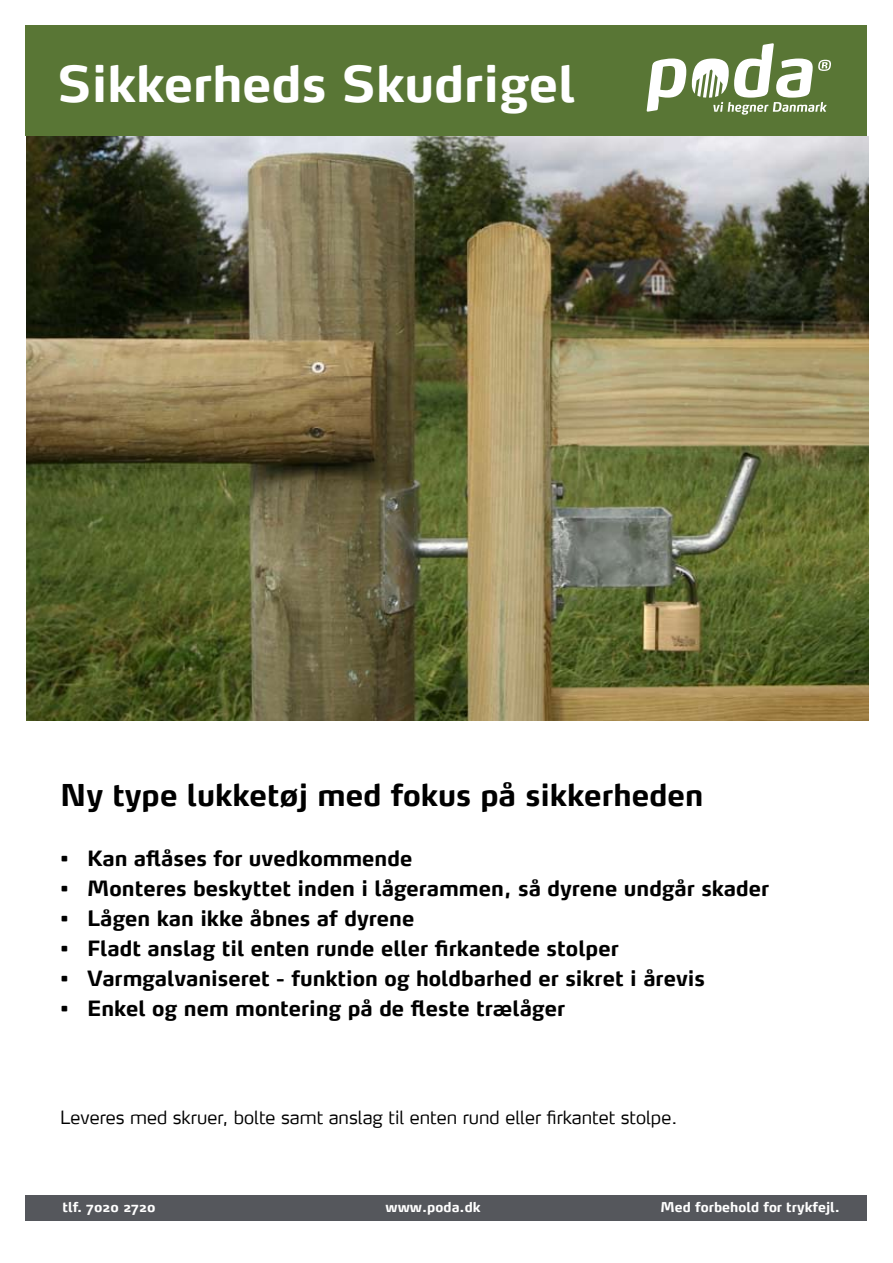
<style>
.page{position:relative;width:893px;height:1263px;background:#fff}
.page>*{position:absolute;margin:0;border:0;box-sizing:border-box;transform-origin:0 0}
.t1{font:700 49.5px "Max";color:#fff}
.t2{font:700 30px "Max";color:#000}
.t3{font:700 21px "Max";color:#000}
.t4{font:300 18px "Max";color:#000}
.t5{font:700 13.5px "Max";color:#fff}
</style>
<div class="page">
<div style="left:26px;top:26px;width:841px;height:110px;background:#597635"></div>
<svg style="left:647px;top:59px;width:39px;height:53px"></svg>
<svg style="left:692px;top:43px;width:139px;height:72px"></svg>
<div style="left:26px;top:1195px;width:841px;height:25px;background:#55575c"></div>
<img style="left:26px;top:136px;width:842px;height:585px">
<h1 class="t1" style="left:57px;top:53px;width:519px">Sikkerheds Skudrigel</h1>
<h2 class="t2" style="left:60px;top:776px;width:645px">Ny type lukketøj med fokus på sikkerheden</h2>
<p class="t3" style="left:60px;top:845px;width:354px">• Kan aflåses for uvedkommende</p>
<p class="t3" style="left:60px;top:875px;width:710px">• Monteres beskyttet inden i lågerammen, så dyrene undgår skader</p>
<p class="t3" style="left:60px;top:905px;width:356px">• Lågen kan ikke åbnes af dyrene</p>
<p class="t3" style="left:60px;top:935px;width:560px">• Fladt anslag til enten runde eller firkantede stolper</p>
<p class="t3" style="left:60px;top:965px;width:646px">• Varmgalvaniseret - funktion og holdbarhed er sikret i årevis</p>
<p class="t3" style="left:60px;top:995px;width:506px">• Enkel og nem montering på de fleste trælåger</p>
<p class="t4" style="left:60px;top:1106px;width:618px">Leveres med skruer, bolte samt anslag til enten rund eller firkantet stolpe.</p>
<p class="t5" style="left:63px;top:1198px;width:94px">tlf. 7020 2720</p>
<p class="t5" style="left:385px;top:1198px;width:97px">www.poda.dk</p>
<p class="t5" style="left:661px;top:1198px;width:181px">Med forbehold for trykfejl.</p>
</div>
